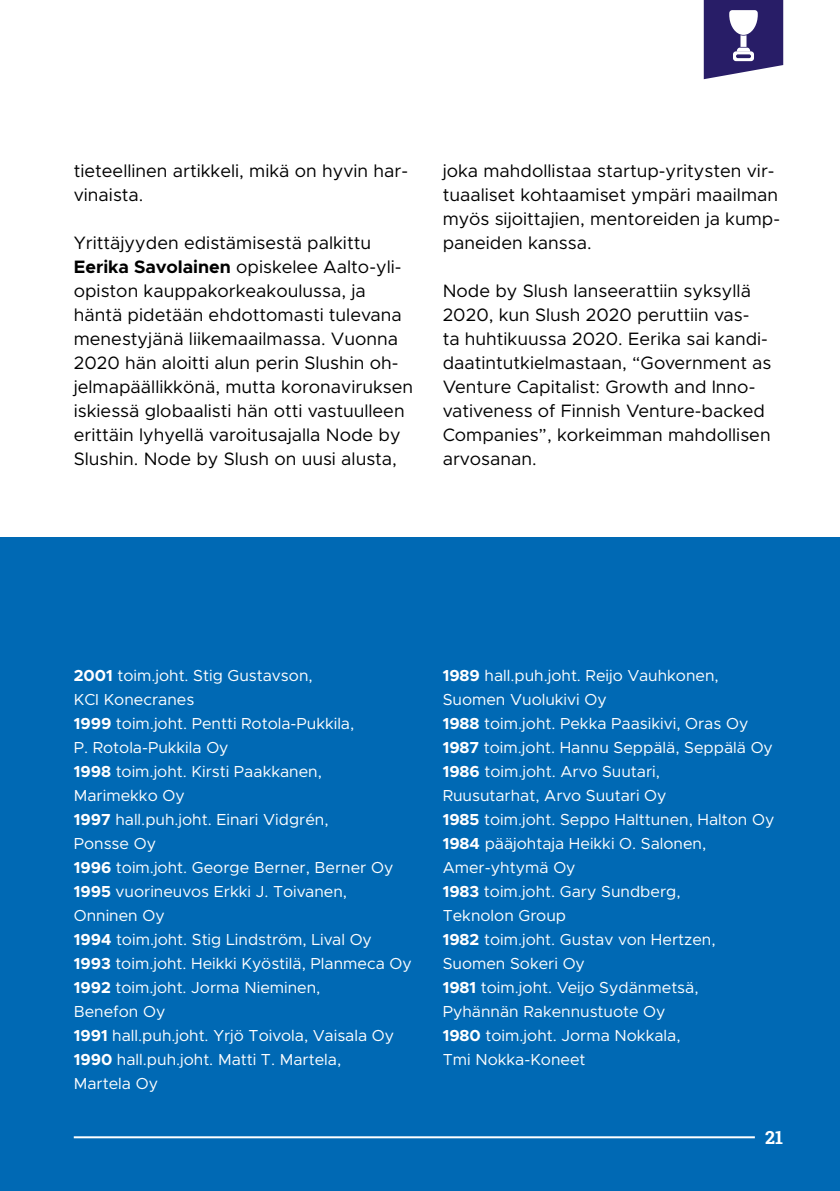
<style>
.page{position:relative;width:840px;height:1191px;background:#fff}
.page>*{position:absolute;margin:0;border:0;box-sizing:border-box;transform-origin:0 0}
.Leipis{font:18px/24px "Metropolis";color:#000}
.t1{font:700 18px "Roboto Slab";color:#fff}
.Leipis-2{font:16px/24px "Metropolis";color:#fff}
.s1{font-weight:700}
</style>
<div class="page">
<div style="left:0;top:537px;width:839px;height:654px;background:#0069b4"></div>
<hr style="left:74px;top:1136px;width:680px;height:2px;background:#fff">
<svg style="left:703px;top:0;width:79px;height:79px"></svg>
<p class="Leipis" style="left:74px;top:159px;width:335px">tieteellinen artikkeli, mikä on hyvin har&shy;vinaista.</p>
<p class="Leipis" style="left:74px;top:231px;width:341px">Yrittäjyyden edistämisestä palkittu <span class="s1">Eerika Savolainen</span> opiskelee Aalto-yli&shy;opiston kauppakorkeakoulussa, ja häntä pidetään ehdottomasti tulevana menestyjänä liikemaailmassa. Vuonna 2020 hän aloitti alun perin Slushin oh&shy;jelmapäällikkönä, mutta koronaviruksen iskiessä globaalisti hän otti vastuulleen erittäin lyhyellä varoitusajalla Node by Slushin. Node by Slush on uusi alusta,</p>
<p class="Leipis" style="left:442px;top:159px;width:338px">joka mahdollistaa startup-yritysten vir&shy;tuaaliset kohtaamiset ympäri maailman myös sijoittajien, mentoreiden ja kump&shy;paneiden kanssa.</p>
<p class="Leipis" style="left:442px;top:279px;width:330px">Node by Slush lanseerattiin syksyllä 2020, kun Slush 2020 peruttiin vas-<br>ta huhtikuussa 2020. Eerika sai kandi&shy;daatintutkielmastaan, “Government as Venture Capitalist: Growth and Inno&shy;vativeness of Finnish Venture-backed Companies”, korkeimman mahdollisen arvosanan.</p>
<p class="Leipis-2" style="left:74px;top:664px;width:240px"><span class="s1">2001</span> toim.joht. Stig Gustavson,<br>KCI Konecranes</p>
<p class="Leipis-2" style="left:74px;top:712px;width:282px"><span class="s1">1999</span> toim.joht. Pentti Rotola-Pukkila,<br>P. Rotola-Pukkila Oy</p>
<p class="Leipis-2" style="left:74px;top:760px;width:249px"><span class="s1">1998</span> toim.joht. Kirsti Paakkanen,<br>Marimekko Oy</p>
<p class="Leipis-2" style="left:74px;top:808px;width:256px"><span class="s1">1997</span> hall.puh.joht. Einari Vidgrén,<br>Ponsse Oy</p>
<p class="Leipis-2" style="left:74px;top:856px;width:321px"><span class="s1">1996</span> toim.joht. George Berner, Berner Oy</p>
<p class="Leipis-2" style="left:74px;top:880px;width:275px"><span class="s1">1995</span> vuorineuvos Erkki J. Toivanen,<br>Onninen Oy</p>
<p class="Leipis-2" style="left:74px;top:928px;width:300px"><span class="s1">1994</span> toim.joht. Stig Lindström, Lival Oy</p>
<p class="Leipis-2" style="left:74px;top:952px;width:339px"><span class="s1">1993</span> toim.joht. Heikki Kyöstilä, Planmeca Oy</p>
<p class="Leipis-2" style="left:74px;top:976px;width:248px"><span class="s1">1992</span> toim.joht. Jorma Nieminen,<br>Benefon Oy</p>
<p class="Leipis-2" style="left:74px;top:1024px;width:322px"><span class="s1">1991</span> hall.puh.joht. Yrjö Toivola, Vaisala Oy</p>
<p class="Leipis-2" style="left:74px;top:1048px;width:269px"><span class="s1">1990</span> hall.puh.joht. Matti T. Martela,<br>Martela Oy</p>
<p class="Leipis-2" style="left:442px;top:664px;width:277px"><span class="s1">1989</span> hall.puh.joht. Reijo Vauhkonen,<br>Suomen Vuolukivi Oy</p>
<p class="Leipis-2" style="left:442px;top:712px;width:307px"><span class="s1">1988</span> toim.joht. Pekka Paasikivi, Oras Oy</p>
<p class="Leipis-2" style="left:442px;top:736px;width:332px"><span class="s1">1987</span> toim.joht. Hannu Seppälä, Seppälä Oy</p>
<p class="Leipis-2" style="left:442px;top:760px;width:225px"><span class="s1">1986</span> toim.joht. Arvo Suutari,<br>Ruusutarhat, Arvo Suutari Oy</p>
<p class="Leipis-2" style="left:442px;top:808px;width:333px"><span class="s1">1985</span> toim.joht. Seppo Halttunen, Halton Oy</p>
<p class="Leipis-2" style="left:442px;top:832px;width:265px"><span class="s1">1984</span> pääjohtaja Heikki O. Salonen,<br>Amer-yhtymä Oy</p>
<p class="Leipis-2" style="left:442px;top:880px;width:239px"><span class="s1">1983</span> toim.joht. Gary Sundberg,<br>Teknolon Group</p>
<p class="Leipis-2" style="left:442px;top:928px;width:274px"><span class="s1">1982</span> toim.joht. Gustav von Hertzen,<br>Suomen Sokeri Oy</p>
<p class="Leipis-2" style="left:442px;top:976px;width:257px"><span class="s1">1981</span> toim.joht. Veijo Sydänmetsä,<br>Pyhännän Rakennustuote Oy</p>
<p class="Leipis-2" style="left:442px;top:1024px;width:239px"><span class="s1">1980</span> toim.joht. Jorma Nokkala,<br>Tmi Nokka-Koneet</p>
<p class="t1" style="left:764px;top:1125px;width:19px">21</p>
</div>
